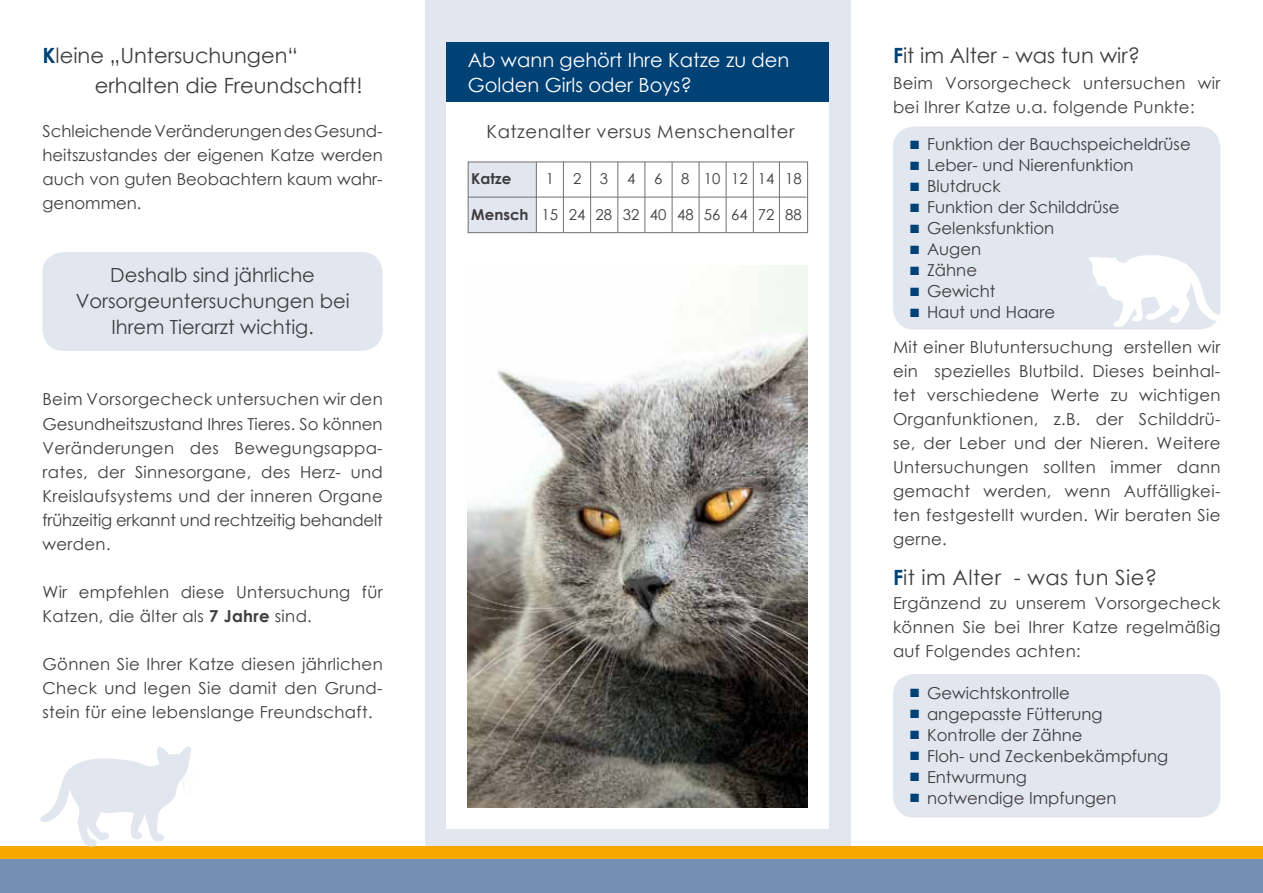
<style>
.page{position:relative;width:1263px;height:893px;background:#fff}
.page>*{position:absolute;margin:0;border:0;box-sizing:border-box;transform-origin:0 0}
.t1{font:21px/30px "Century Gothic";color:#3e3d40}
.t2{font:21px "Century Gothic";letter-spacing:.02em;color:#3e3d40}
.t3{font:19.5px/25.5px "Century Gothic";color:#3e3d40;text-align:center}
.t4{font:19.5px/25.5px "Century Gothic";color:#fff}
.t5{font:18px "Century Gothic";letter-spacing:.03em;color:#3e3d40}
.t6{font:16.5px/24px "Century Gothic";color:#3e3d40;text-align:justify}
.t7{font:16.5px/24px "Century Gothic";letter-spacing:.02em;color:#3e3d40}
.t8{font:15px "Century Gothic";color:#3e3d40}
.t9{font:700 15px "Century Gothic";color:#3e3d40}
.s1{font-weight:700;color:#004176}
.s2{font-weight:700}
.s3{color:#004176}
</style>
<div class="page">
<div style="left:893px;top:674px;width:327px;height:143px;background:#e2e6ef;border-radius:21px"></div>
<div style="left:425px;top:0;width:425px;height:893px;background:#e2e6ef"></div>
<div style="left:446px;top:43px;width:383px;height:786px;background:#fff"></div>
<div style="left:0;top:859px;width:1263px;height:34px;background:#758eb3"></div>
<div style="left:0;top:850px;width:1263px;height:9px;background:#f7a800"></div>
<hr style="left:0;top:846px;width:1263px;height:4px;background:#f7a800">
<div style="left:446px;top:43px;width:383px;height:59px;background:#004176"></div>
<div style="left:43px;top:252px;width:340px;height:99px;background:#e2e6ef;border-radius:21px"></div>
<div style="left:893px;top:126px;width:327px;height:204px;background:#e2e6ef;border-radius:21px"></div>
<img style="left:468px;top:266px;width:340px;height:542px">
<div style="left:468px;top:162px;width:68px;height:71px;background:#e2e6ef"></div>
<div style="left:468px;top:162px;width:340px;height:71px;border:1px solid #707172"></div>
<hr style="left:468px;top:197px;width:338px;height:1px;background:#707172">
<hr style="left:536px;top:162px;width:1px;height:71px;background:#707172">
<hr style="left:590px;top:162px;width:1px;height:71px;background:#707172">
<hr style="left:563px;top:162px;width:1px;height:71px;background:#707172">
<hr style="left:617px;top:162px;width:1px;height:71px;background:#707172">
<hr style="left:672px;top:162px;width:1px;height:71px;background:#707172">
<hr style="left:644px;top:162px;width:1px;height:71px;background:#707172">
<hr style="left:699px;top:162px;width:1px;height:71px;background:#707172">
<hr style="left:753px;top:162px;width:1px;height:71px;background:#707172">
<hr style="left:726px;top:162px;width:1px;height:71px;background:#707172">
<hr style="left:779px;top:162px;width:1px;height:71px;background:#707172">
<svg style="left:1089px;top:253px;width:132px;height:75px"></svg>
<svg style="left:40px;top:746px;width:151px;height:101px"></svg>
<p class="t1" style="left:95px;top:40px;width:269px;text-indent:-52px"><span class="s1">K</span>leine „Untersuchungen“ erhalten die Freundschaft!</p>
<p class="t6" style="left:43px;top:119px;width:342px">Schleichende Veränderungen des Gesund&shy;heitszustandes der eigenen Katze werden auch von guten Beobachtern kaum wahr&shy;genommen.</p>
<p class="t3" style="left:76px;top:262px;width:275px">Deshalb sind jährliche<br>Vorsorgeuntersuchungen bei<br>Ihrem Tierarzt wichtig.</p>
<p class="t6" style="left:43px;top:387px;width:342px">Beim Vorsorgecheck untersuchen wir den Gesundheitszustand Ihres Tieres. So können Veränderungen des Bewegungsappa&shy;rates, der Sinnesorgane, des Herz- und Kreislaufsystems und der inneren Organe frühzeitig erkannt und rechtzeitig behandelt werden.</p>
<p class="t7" style="left:43px;top:579px;width:342px">Wir empfehlen diese Untersuchung für<br>Katzen, die älter als <span class="s2">7 Jahre</span> sind.</p>
<p class="t6" style="left:43px;top:651px;width:342px">Gönnen Sie Ihrer Katze diesen jährlichen Check und legen Sie damit den Grund&shy;stein für eine lebenslange Freundschaft.</p>
<p class="t4" style="left:468px;top:47px;width:323px">Ab wann gehört Ihre Katze zu den<br>Golden Girls oder Boys?</p>
<p class="t5" style="left:487px;top:119px;width:309px">Katzenalter versus Menschenalter</p>
<p class="t9" style="left:471px;top:169px;width:42px">Katze</p>
<p class="t9" style="left:471px;top:205px;width:59px">Mensch</p>
<p class="t8" style="left:573px;top:168px;width:10px">2</p>
<p class="t8" style="left:569px;top:204px;width:18px">24</p>
<p class="t8" style="left:600px;top:168px;width:10px">3</p>
<p class="t8" style="left:596px;top:204px;width:18px">28</p>
<p class="t8" style="left:627px;top:168px;width:10px">4</p>
<p class="t8" style="left:623px;top:204px;width:18px">32</p>
<p class="t8" style="left:654px;top:168px;width:10px">6</p>
<p class="t8" style="left:650px;top:204px;width:18px">40</p>
<p class="t8" style="left:681px;top:168px;width:10px">8</p>
<p class="t8" style="left:677px;top:204px;width:18px">48</p>
<p class="t8" style="left:704px;top:168px;width:18px">10</p>
<p class="t8" style="left:704px;top:204px;width:18px">56</p>
<p class="t8" style="left:731px;top:168px;width:18px">12</p>
<p class="t8" style="left:731px;top:204px;width:18px">64</p>
<p class="t8" style="left:758px;top:168px;width:18px">14</p>
<p class="t8" style="left:758px;top:204px;width:18px">72</p>
<p class="t8" style="left:785px;top:168px;width:18px">18</p>
<p class="t8" style="left:785px;top:204px;width:18px">88</p>
<p class="t8" style="left:546px;top:168px;width:10px">1</p>
<p class="t8" style="left:541px;top:204px;width:18px">15</p>
<p class="t1" style="left:893px;top:40px;width:249px"><span class="s1">F</span>it im Alter - was tun wir?</p>
<p class="t7" style="left:893px;top:71px;width:329px">Beim Vorsorgecheck untersuchen wir bei Ihrer Katze u.a. folgende Punkte:</p>
<p class="t6" style="left:910px;top:132px;width:282px"><span class="s3">■</span> Funktion der Bauchspeicheldrüse</p>
<p class="t6" style="left:910px;top:153px;width:225px"><span class="s3">■</span> Leber- und Nierenfunktion</p>
<p class="t6" style="left:910px;top:174px;width:92px"><span class="s3">■</span> Blutdruck</p>
<p class="t6" style="left:910px;top:195px;width:211px"><span class="s3">■</span> Funktion der Schilddrüse</p>
<p class="t6" style="left:910px;top:216px;width:146px"><span class="s3">■</span> Gelenksfunktion</p>
<p class="t6" style="left:910px;top:237px;width:73px"><span class="s3">■</span> Augen</p>
<p class="t6" style="left:910px;top:258px;width:69px"><span class="s3">■</span> Zähne</p>
<p class="t6" style="left:910px;top:279px;width:87px"><span class="s3">■</span> Gewicht</p>
<p class="t6" style="left:910px;top:300px;width:147px"><span class="s3">■</span> Haut und Haare</p>
<p class="t6" style="left:893px;top:334px;width:329px">Mit einer Blutuntersuchung erstellen wir ein spezielles Blutbild. Dieses beinhal&shy;tet verschiedene Werte zu wichtigen Organfunktionen, z.B. der Schilddrü&shy;se, der Leber und der Nieren. Weitere Untersuchungen sollten immer dann gemacht werden, wenn Auffälligkei&shy;ten festgestellt wurden. Wir beraten Sie gerne.</p>
<p class="t2" style="left:893px;top:562px;width:266px"><span class="s1">F</span>it im Alter - was tun Sie?</p>
<p class="t6" style="left:893px;top:590px;width:329px">Ergänzend zu unserem Vorsorgecheck können Sie bei Ihrer Katze regelmäßig auf Folgendes achten:</p>
<p class="t6" style="left:910px;top:680px;width:161px"><span class="s3">■</span> Gewichtskontrolle</p>
<p class="t6" style="left:910px;top:701px;width:194px"><span class="s3">■</span> angepasste Fütterung</p>
<p class="t6" style="left:910px;top:722px;width:174px"><span class="s3">■</span> Kontrolle der Zähne</p>
<p class="t6" style="left:910px;top:743px;width:260px"><span class="s3">■</span> Floh- und Zeckenbekämpfung</p>
<p class="t6" style="left:910px;top:764px;width:118px"><span class="s3">■</span> Entwurmung</p>
<p class="t6" style="left:910px;top:785px;width:208px"><span class="s3">■</span> notwendige Impfungen</p>
</div>
